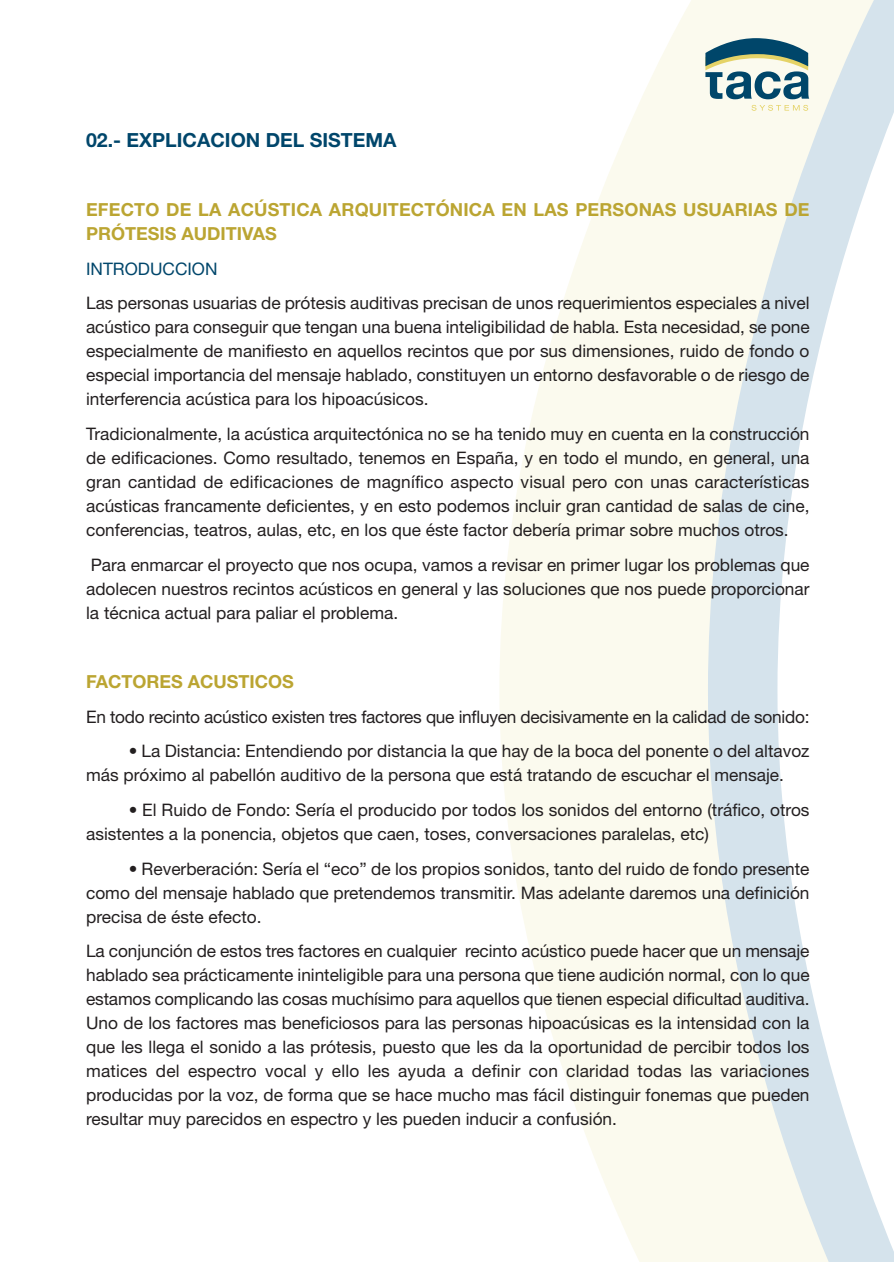
<style>
.page{position:relative;width:894px;height:1262px;background:#fff}
.page>*{position:absolute;margin:0;border:0;box-sizing:border-box;transform-origin:0 0}
.t1{font:700 19.5px "Helvetica Neue";color:#00466b}
.t2{font:700 18px/24px "Helvetica Neue";letter-spacing:.01em;color:#bba532}
.t3{font:17.25px/24px "Helvetica Neue";color:#231f20;text-align:justify}
.t4{font:17.25px "Helvetica Neue";color:#00466b}
</style>
<div class="page">
<svg style="left:500px;top:0;width:384px;height:1262px;fill:#fbfaee"></svg>
<svg style="left:705px;top:38px;width:104px;height:61px;background:#7d9ea3"></svg>
<svg style="left:751px;top:105px;width:56px;height:6px"></svg>
<p class="t1" style="left:86px;top:133px;width:312px">02.- EXPLICACION DEL SISTEMA</p>
<p class="t2" style="left:86px;top:199px;width:724px">EFECTO DE LA ACÚSTICA ARQUITECTÓNICA EN LAS PERSONAS USUARIAS DE<br>PRÓTESIS AUDITIVAS</p>
<p class="t4" style="left:86px;top:262px;width:133px">INTRODUCCION</p>
<p class="t3" style="left:86px;top:293px;width:724px">Las personas usuarias de prótesis auditivas precisan de unos requerimientos especiales a nivel acústico para conseguir que tengan una buena inteligibilidad de habla. Esta necesidad, se pone especialmente de manifiesto en aquellos recintos que por sus dimensiones, ruido de fondo o especial importancia del mensaje hablado, constituyen un entorno desfavorable o de riesgo de interferencia acústica para los hipoacúsicos.</p>
<p class="t3" style="left:86px;top:424px;width:724px">Tradicionalmente, la acústica arquitectónica no se ha tenido muy en cuenta en la construcción de edificaciones. Como resultado, tenemos en España, y en todo el mundo, en general, una gran cantidad de edificaciones de magnífico aspecto visual pero con unas características acústicas francamente deficientes, y en esto podemos incluir gran cantidad de salas de cine, conferencias, teatros, aulas, etc, en los que éste factor debería primar sobre muchos otros.</p>
<p class="t3" style="left:86px;top:554px;width:724px">Para enmarcar el proyecto que nos ocupa, vamos a revisar en primer lugar los problemas que adolecen nuestros recintos acústicos en general y las soluciones que nos puede proporcionar la técnica actual para paliar el problema.</p>
<p class="t2" style="left:86px;top:671px;width:209px">FACTORES ACUSTICOS</p>
<p class="t3" style="left:86px;top:706px;width:724px">En todo recinto acústico existen tres factores que influyen decisivamente en la calidad de sonido:</p>
<p class="t3" style="left:86px;top:741px;width:724px;text-indent:43px">• La Distancia: Entendiendo por distancia la que hay de la boca del ponente o del altavoz más próximo al pabellón auditivo de la persona que está tratando de escuchar el mensaje.</p>
<p class="t3" style="left:86px;top:799px;width:724px;text-indent:43px">• El Ruido de Fondo: Sería el producido por todos los sonidos del entorno (tráfico, otros asistentes a la ponencia, objetos que caen, toses, conversaciones paralelas, etc)</p>
<p class="t3" style="left:86px;top:858px;width:724px;text-indent:43px">• Reverberación: Sería el “eco” de los propios sonidos, tanto del ruido de fondo presente como del mensaje hablado que pretendemos transmitir. Mas adelante daremos una definición precisa de éste efecto.</p>
<p class="t3" style="left:86px;top:941px;width:724px">La conjunción de estos tres factores en cualquier recinto acústico puede hacer que un mensaje hablado sea prácticamente ininteligible para una persona que tiene audición normal, con lo que estamos complicando las cosas muchísimo para aquellos que tienen especial dificultad auditiva.<br>Uno de los factores mas beneficiosos para las personas hipoacúsicas es la intensidad con la que les llega el sonido a las prótesis, puesto que les da la oportunidad de percibir todos los matices del espectro vocal y ello les ayuda a definir con claridad todas las variaciones producidas por la voz, de forma que se hace mucho mas fácil distinguir fonemas que pueden resultar muy parecidos en espectro y les pueden inducir a confusión.</p>
</div>
